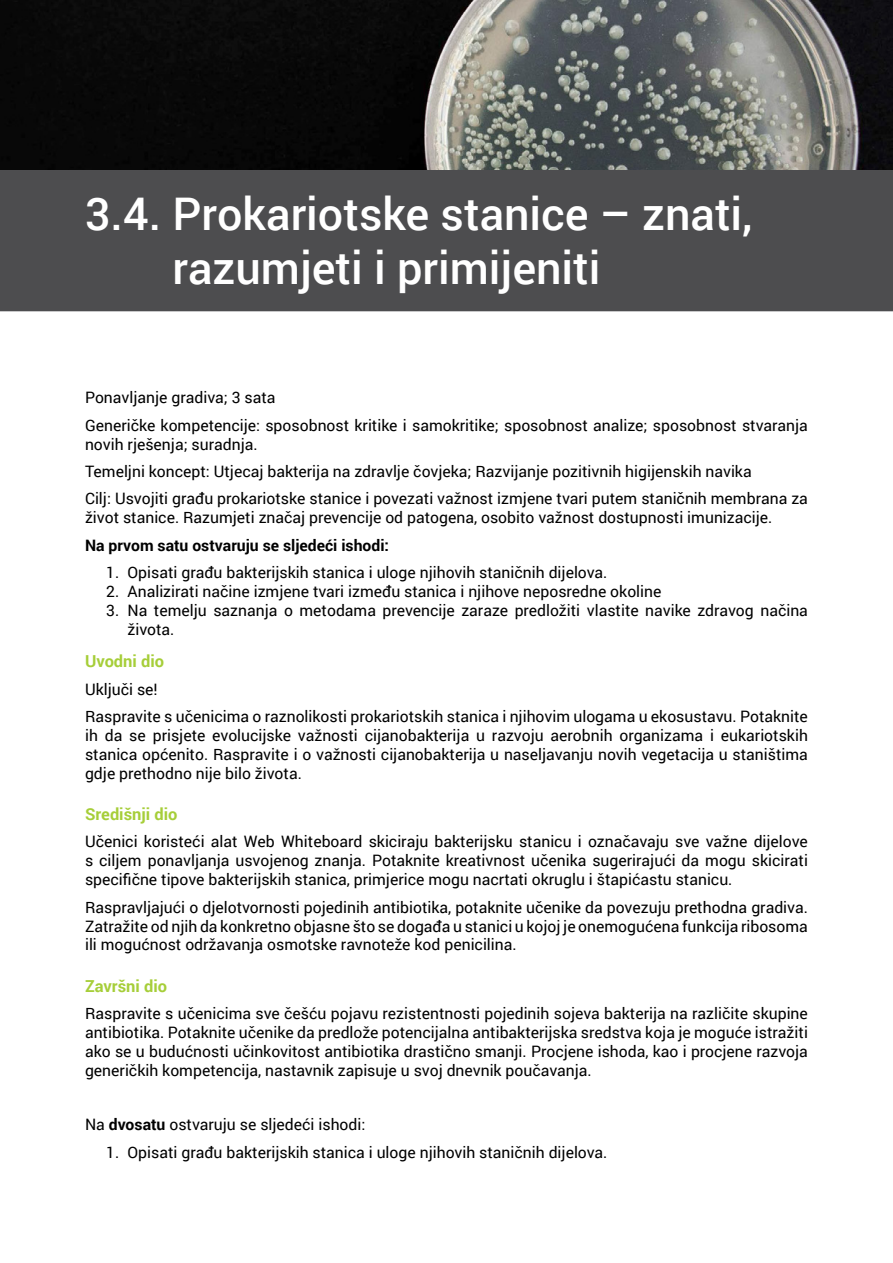
<style>
.page{position:relative;width:893px;height:1263px;background:#fff}
.page>*{position:absolute;margin:0;border:0;box-sizing:border-box;transform-origin:0 0}
.naslov_3{font:500 45px/54px "Roboto";color:#fff}
.naslov_4{font:700 16.5px "Roboto";color:#a6ce39}
.dos_tekst{font:15.75px/18.9px "Roboto";color:#000;text-align:justify}
.dos_list_1{font:15.75px/18.9px "Roboto";color:#000}
.dos_tekst-2{font:700 15.75px "Roboto";color:#000}
.s1{font-weight:700}
</style>
<div class="page">
<div style="left:0;top:146px;width:893px;height:165px;background:#4d4d4f"></div>
<img style="left:0;top:0;width:893px;height:170px">
<p class="naslov_3" style="left:173px;top:185px;width:581px;text-indent:-87px">3.4. Prokariotske stanice – znati, razumjeti i primijeniti</p>
<p class="dos_tekst" style="left:85px;top:388px;width:192px">Ponavljanje gradiva; 3 sata</p>
<p class="dos_tekst" style="left:85px;top:415px;width:724px">Generičke kompetencije: sposobnost kritike i samokritike; sposobnost analize; sposobnost stvaranja novih rješenja; suradnja.</p>
<p class="dos_tekst" style="left:85px;top:461px;width:668px">Temeljni koncept: Utjecaj bakterija na zdravlje čovjeka; Razvijanje pozitivnih higijenskih navika</p>
<p class="dos_tekst" style="left:85px;top:489px;width:724px">Cilj: Usvojiti građu prokariotske stanice i povezati važnost izmjene tvari putem staničnih membrana za život stanice. Razumjeti značaj prevencije od patogena, osobito važnost dostupnosti imunizacije.</p>
<p class="dos_tekst-2" style="left:85px;top:534px;width:306px">Na prvom satu ostvaruju se sljedeći ishodi:</p>
<p class="dos_list_1" style="left:106px;top:562px;width:503px">1. Opisati građu bakterijskih stanica i uloge njihovih staničnih dijelova.</p>
<p class="dos_list_1" style="left:106px;top:581px;width:557px">2. Analizirati načine izmjene tvari između stanica i njihove neposredne okoline</p>
<p class="dos_list_1" style="left:128px;top:600px;width:682px;text-indent:-21px">3. Na temelju saznanja o metodama prevencije zaraze predložiti vlastite navike zdravog načina života.</p>
<p class="naslov_4" style="left:85px;top:650px;width:81px">Uvodni dio</p>
<p class="dos_tekst" style="left:85px;top:679px;width:74px">Uključi se!</p>
<p class="dos_tekst" style="left:85px;top:707px;width:724px">Raspravite s učenicima o raznolikosti prokariotskih stanica i njihovim ulogama u ekosustavu. Potaknite ih da se prisjete evolucijske važnosti cijanobakterija u razvoju aerobnih organizama i eukariotskih stanica općenito. Raspravite i o važnosti cijanobakterija u naseljavanju novih vegetacija u staništima gdje prethodno nije bilo života.</p>
<p class="naslov_4" style="left:85px;top:802px;width:94px">Središnji dio</p>
<p class="dos_tekst" style="left:85px;top:832px;width:724px">Učenici koristeći alat Web Whiteboard skiciraju bakterijsku stanicu i označavaju sve važne dijelove s ciljem ponavljanja usvojenog znanja. Potaknite kreativnost učenika sugerirajući da mogu skicirati specifične tipove bakterijskih stanica, primjerice mogu nacrtati okruglu i štapićastu stanicu.</p>
<p class="dos_tekst" style="left:85px;top:897px;width:724px">Raspravljajući o djelotvornosti pojedinih antibiotika, potaknite učenike da povezuju prethodna gradiva.<br>Zatražite od njih da konkretno objasne što se događa u stanici u kojoj je onemogućena funkcija ribosoma ili mogućnost održavanja osmotske ravnoteže kod penicilina.</p>
<p class="naslov_4" style="left:85px;top:974px;width:84px">Završni dio</p>
<p class="dos_tekst" style="left:85px;top:1003px;width:724px">Raspravite s učenicima sve češću pojavu rezistentnosti pojedinih sojeva bakterija na različite skupine antibiotika. Potaknite učenike da predlože potencijalna antibakterijska sredstva koja je moguće istražiti ako se u budućnosti učinkovitost antibiotika drastično smanji. Procjene ishoda, kao i procjene razvoja generičkih kompetencija, nastavnik zapisuje u svoj dnevnik poučavanja.</p>
<p class="dos_tekst" style="left:85px;top:1115px;width:282px">Na <span class="s1">dvosatu</span> ostvaruju se sljedeći ishodi:</p>
<p class="dos_list_1" style="left:106px;top:1142px;width:503px">1. Opisati građu bakterijskih stanica i uloge njihovih staničnih dijelova.</p>
</div>
